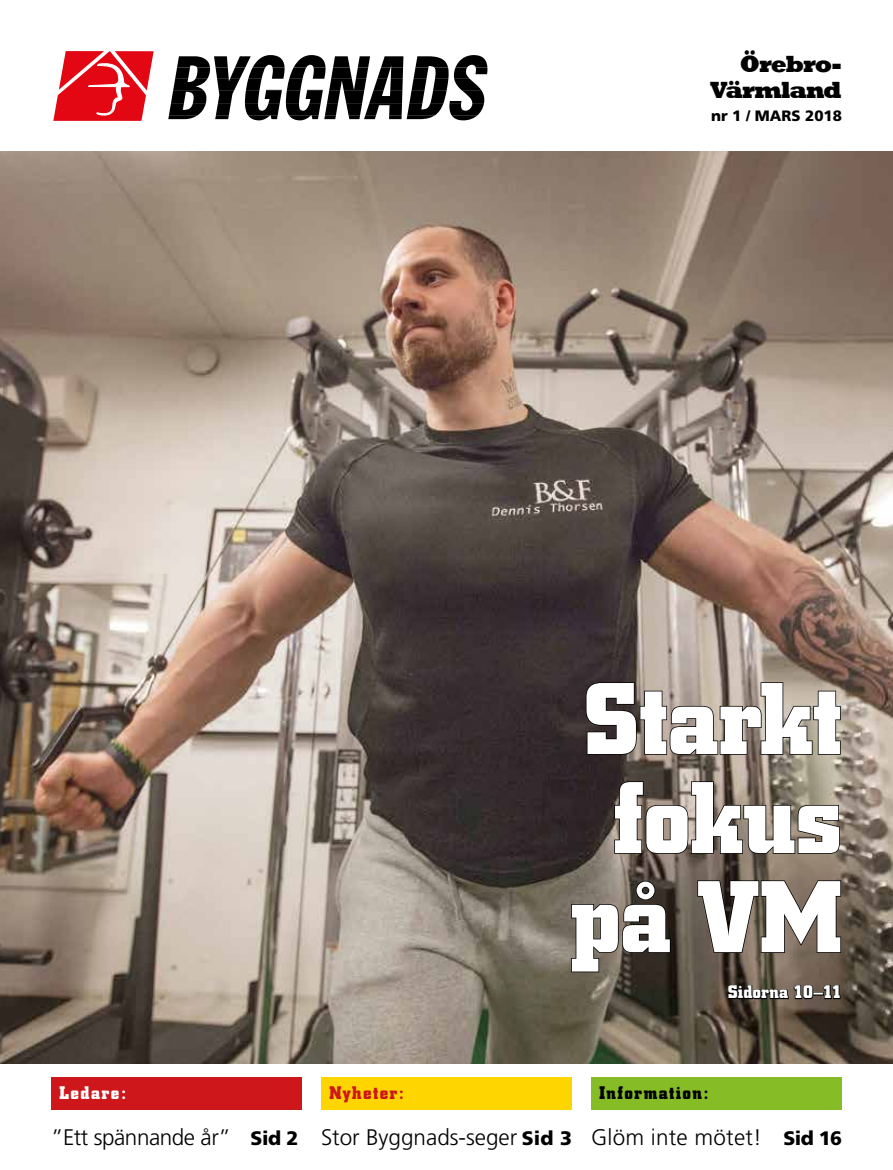
<style>
.page{position:relative;width:893px;height:1170px;background:#fff}
.page>*{position:absolute;margin:0;border:0;box-sizing:border-box;transform-origin:0 0}
.t1{font:700 100.5px/99px "City";color:#fff;text-align:center}
.t2{font:800 24px/26.5px "Rockwell";letter-spacing:-.04em;color:#000;text-align:right}
.t3{font:300 22.5px "Frutiger";color:#000}
.t4{font:700 18px "City";letter-spacing:.02em;color:#fff}
.t5{font:700 18px "City";letter-spacing:.085em;color:#000}
.t6{font:700 18px "City";letter-spacing:.08em;color:#cd171a}
.t7{font:900 15px "Frutiger";color:#000}
.s1{font-weight:900;font-size:19.5px}
</style>
<div class="page">
<img style="left:0;top:152px;width:893px;height:911px">
<div style="left:51px;top:1077px;width:251px;height:32px;background:#cd171a"></div>
<div style="left:321px;top:1077px;width:251px;height:32px;background:#ffd500"></div>
<div style="left:591px;top:1077px;width:251px;height:32px;background:#86bc25"></div>
<svg style="left:585px;top:681px;width:256px;height:75px;background:#847a70"></svg>
<svg style="left:613px;top:780px;width:228px;height:75px;background:#766b5f"></svg>
<svg style="left:570px;top:880px;width:101px;height:92px;background:#574f46"></svg>
<svg style="left:697px;top:879px;width:145px;height:77px;background:#64584c"></svg>
<svg style="left:726px;top:983px;width:115px;height:17px;background:#3a322a"></svg>
<svg style="left:53px;top:51px;width:101px;height:70px"></svg>
<svg style="left:168px;top:55px;width:319px;height:65px"></svg>
<p class="t2" style="left:710px;top:51px;width:133px">Örebro-<br>Värmland</p>
<p class="t7" style="left:711px;top:106px;width:132px">nr 1 / MARS 2018</p>
<h1 class="t1" style="left:571px;top:671px;width:272px">Starkt fokus på VM</h1>
<p class="t4" style="left:728px;top:982px;width:116px">Sidorna 10–11</p>
<p class="t4" style="left:60px;top:1083px;width:68px">Ledare:</p>
<p class="t6" style="left:330px;top:1083px;width:75px">Nyheter:</p>
<p class="t5" style="left:600px;top:1083px;width:110px">Information:</p>
<p class="t3" style="left:51px;top:1124px;width:792px">”Ett spännande år” <span class="s1">Sid 2</span> Stor Byggnads-seger <span class="s1">Sid 3</span> Glöm inte mötet! <span class="s1">Sid 16</span></p>
</div>
